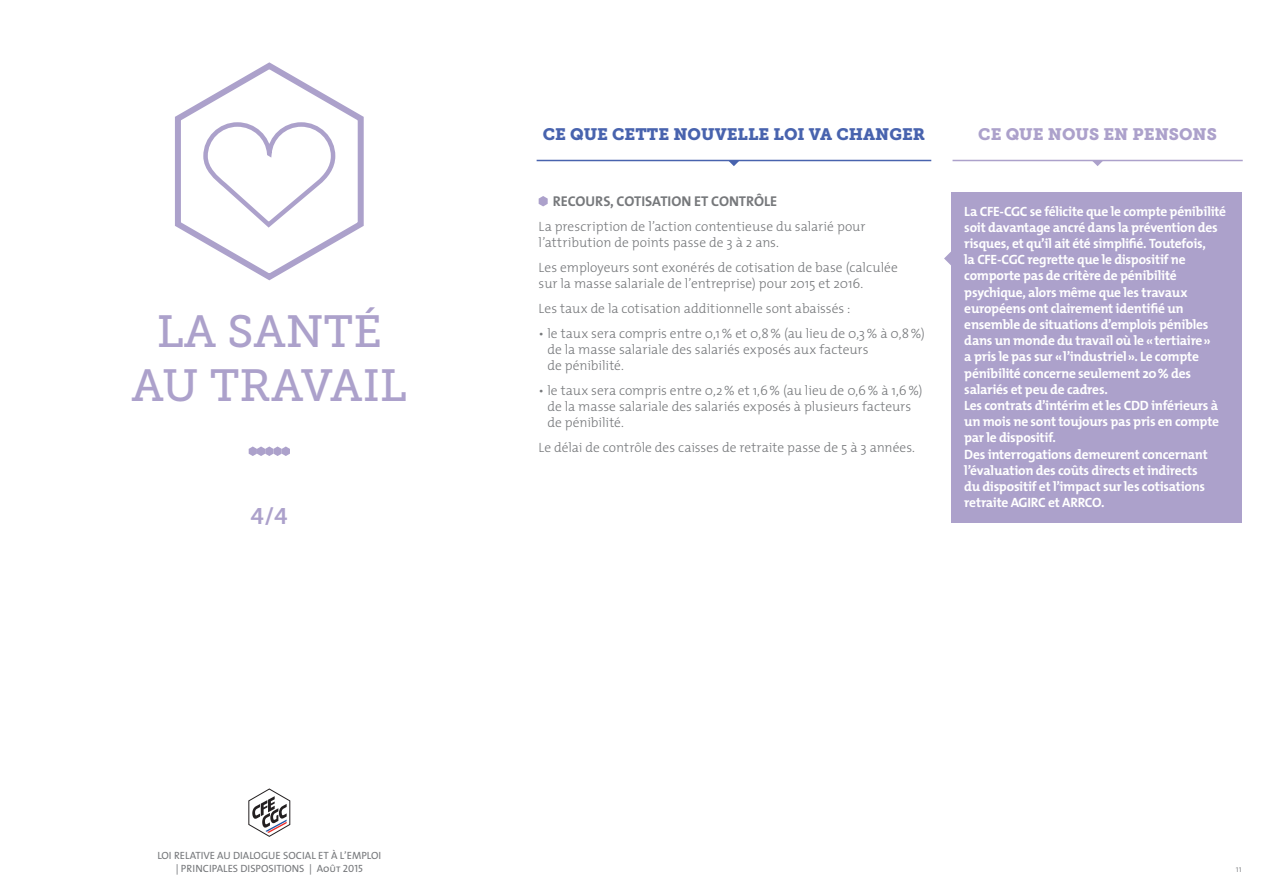
<style>
.page{position:relative;width:1263px;height:893px;background:#fff}
.page>*{position:absolute;margin:0;border:0;box-sizing:border-box;transform-origin:0 0}
.t1{font:45px/54px "Museo Slab 500";color:#aca1cb;text-align:center}
.t2{font:22.5px "Museo Slab 700";color:#aca1cb}
.t3{font:16.5px "Museo Slab 900";color:#4863ae}
.t4{font:16.5px "Museo Slab 900";color:#aca1cb}
.t5{font:700 14.25px "The Mix";letter-spacing:-.005em;color:#76787b}
.t6{font:700 13.5px/16.2px "The Mix";letter-spacing:-.02em;color:#fff}
.t7{font:300 13.5px/16.2px "The Mix";color:#76787b}
.t8{font:10.5px/12.6px "The Mix Regular Caps";color:#76787b;text-align:center}
.t9{font:300 9px "The Mix";color:#76787b}
</style>
<div class="page">
<svg style="left:249px;top:789px;width:41px;height:48px"></svg>
<svg style="left:249px;top:446px;width:41px;height:10px"></svg>
<svg style="left:539px;top:196px;width:9px;height:10px"></svg>
<hr style="left:537px;top:160px;width:394px;height:1px;background:#4863ae">
<hr style="left:952px;top:160px;width:291px;height:1px;background:#aca1cb">
<svg style="left:728px;top:161px;width:12px;height:5px"></svg>
<svg style="left:1092px;top:161px;width:11px;height:5px"></svg>
<div style="left:951px;top:193px;width:291px;height:330px;background:#aca1cb"></div>
<svg style="left:944px;top:252px;width:7px;height:13px"></svg>
<svg style="left:175px;top:62px;width:189px;height:219px"></svg>
<h1 class="t1" style="left:132px;top:305px;width:277px">LA SANTÉ<br>AU TRAVAIL</h1>
<h2 class="t2" style="left:251px;top:504px;width:39px">4/4</h2>
<p class="t8" style="left:157px;top:849px;width:225px">LOI RELATIVE AU DIALOGUE SOCIAL ET À L’EMPLOI | PRINCIPALES DISPOSITIONS | Août 2015</p>
<p class="t3" style="left:543px;top:125px;width:384px">CE QUE CETTE NOUVELLE LOI VA CHANGER</p>
<p class="t4" style="left:978px;top:125px;width:240px">CE QUE NOUS EN PENSONS</p>
<p class="t5" style="left:553px;top:190px;width:226px">RECOURS, COTISATION ET CONTRÔLE</p>
<p class="t7" style="left:539px;top:218px;width:328px">La prescription de l’action contentieuse du salarié pour l’attribution de points passe de 3 à 2 ans.</p>
<p class="t7" style="left:539px;top:259px;width:361px">Les employeurs sont exonérés de cotisation de base (calculée sur la masse salariale de l’entreprise) pour 2015 et 2016.</p>
<p class="t7" style="left:539px;top:300px;width:313px">Les taux de la cotisation additionnelle sont abaissés :</p>
<p class="t7" style="left:547px;top:325px;width:379px;text-indent:-9px">• le taux sera compris entre 0,1% et 0,8% (au lieu de 0,3% à 0,8%) de la masse salariale des salariés exposés aux facteurs<br>de pénibilité.</p>
<p class="t7" style="left:547px;top:382px;width:377px;text-indent:-9px">• le taux sera compris entre 0,2% et 1,6% (au lieu de 0,6% à 1,6%) de la masse salariale des salariés exposés à plusieurs facteurs de pénibilité.</p>
<p class="t7" style="left:539px;top:439px;width:378px">Le délai de contrôle des caisses de retraite passe de 5 à 3 années.</p>
<p class="t6" style="left:964px;top:203px;width:263px">La CFE-CGC se félicite que le compte pénibilité soit davantage ancré dans la prévention des risques, et qu’il ait été simplifié. Toutefois,<br>la CFE-CGC regrette que le dispositif ne comporte pas de critère de pénibilité psychique, alors même que les travaux européens ont clairement identifié un ensemble de situations d’emplois pénibles dans un monde du travail où le «tertiaire»<br>a pris le pas sur «l’industriel». Le compte pénibilité concerne seulement 20% des salariés et peu de cadres.<br>Les contrats d’intérim et les CDD inférieurs à un mois ne sont toujours pas pris en compte par le dispositif.<br>Des interrogations demeurent concernant l’évaluation des coûts directs et indirects<br>du dispositif et l’impact sur les cotisations retraite AGIRC et ARRCO.</p>
<p class="t9" style="left:1236px;top:861px;width:8px">11</p>
</div>
